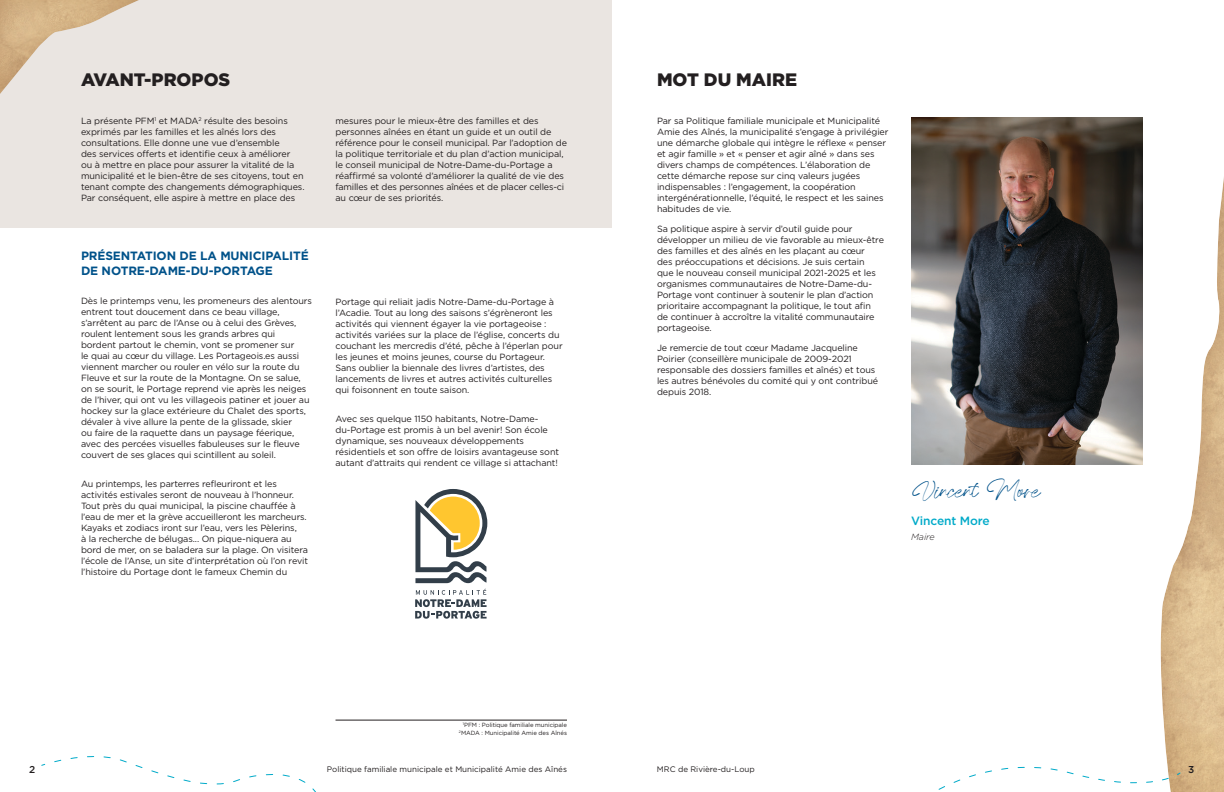
<style>
.page{position:relative;width:1224px;height:792px;background:#fff}
.page>*{position:absolute;margin:0;border:0;box-sizing:border-box;transform-origin:0 0}
.t1{font:26px "Lovina Script";letter-spacing:-.01em;color:#00528a}
.t2{font:900 18px "Gotham";color:#231f20}
.t3{font:700 12px/14.4px "Gotham";letter-spacing:-.01em;color:#00528a}
.t4{font:500 12px "Gotham";letter-spacing:-.01em;color:#00aac9}
.t5{font:500 10px "Gotham";color:#231f20}
.t6{font:9px/11px "Gotham";letter-spacing:-.01em;color:#231f20}
.t7{font:italic 300 9px "Gotham";letter-spacing:-.01em;color:#231f20}
.t8{font:8px "Gotham";color:#231f20}
.t9{font:6px/8px "Gotham";letter-spacing:-.01em;color:#231f20;text-align:right}
</style>
<div class="page">
<svg style="left:911px;top:117px;width:313px;height:675px"></svg>
<svg style="left:913px;top:758px;width:268px;height:34px"></svg>
<svg style="left:41px;top:756px;width:275px;height:36px"></svg>
<img style="left:912px;top:117px;width:231px;height:348px">
<div style="left:0;top:0;width:612px;height:227px;background:#eae5e1"></div>
<hr style="left:336px;top:720px;width:231px;height:1px;background:#231f20">
<svg style="left:0;top:0;width:139px;height:94px"></svg>
<svg style="left:415px;top:589px;width:72px;height:30px"></svg>
<svg style="left:415px;top:489px;width:72px;height:94px"></svg>
<h2 class="t2" style="left:81px;top:68px;width:151px">AVANT-PROPOS</h2>
<p class="t6" style="left:81px;top:116px;width:225px">La présente PFM<sup>1</sup> et MADA<sup>2</sup> résulte des besoins exprimés par les familles et les aînés lors des consultations. Elle donne une vue d’ensemble<br>des services offerts et identifie ceux à améliorer<br>ou à mettre en place pour assurer la vitalité de la municipalité et le bien-être de ses citoyens, tout en tenant compte des changements démographiques.<br>Par conséquent, elle aspire à mettre en place des</p>
<p class="t6" style="left:336px;top:115px;width:233px">mesures pour le mieux-être des familles et des personnes aînées en étant un guide et un outil de référence pour le conseil municipal. Par l’adoption de la politique territoriale et du plan d’action municipal, le conseil municipal de Notre-Dame-du-Portage a réaffirmé sa volonté d’améliorer la qualité de vie des familles et des personnes aînées et de placer celles-ci au cœur de ses priorités.</p>
<h3 class="t3" style="left:81px;top:249px;width:229px">PRÉSENTATION DE LA MUNICIPALITÉ<br>DE NOTRE-DAME-DU-PORTAGE</h3>
<p class="t6" style="left:81px;top:295px;width:233px">Dès le printemps venu, les promeneurs des alentours entrent tout doucement dans ce beau village, s’arrêtent au parc de l’Anse ou à celui des Grèves, roulent lentement sous les grands arbres qui bordent partout le chemin, vont se promener sur<br>le quai au cœur du village. Les Portageois.es aussi viennent marcher ou rouler en vélo sur la route du Fleuve et sur la route de la Montagne. On se salue, on se sourit, le Portage reprend vie après les neiges de l’hiver, qui ont vu les villageois patiner et jouer au hockey sur la glace extérieure du Chalet des sports, dévaler à vive allure la pente de la glissade, skier<br>ou faire de la raquette dans un paysage féerique, avec des percées visuelles fabuleuses sur le fleuve couvert de ses glaces qui scintillent au soleil.</p>
<p class="t6" style="left:81px;top:478px;width:229px">Au printemps, les parterres refleuriront et les activités estivales seront de nouveau à l’honneur.<br>Tout près du quai municipal, la piscine chauffée à l’eau de mer et la grève accueilleront les marcheurs.<br>Kayaks et zodiacs iront sur l’eau, vers les Pèlerins,<br>à la recherche de bélugas... On pique-niquera au bord de mer, on se baladera sur la plage. On visitera l’école de l’Anse, un site d’interprétation où l’on revit l’histoire du Portage dont le fameux Chemin du</p>
<p class="t6" style="left:336px;top:296px;width:229px">Portage qui reliait jadis Notre-Dame-du-Portage à l’Acadie. Tout au long des saisons s’égrèneront les activités qui viennent égayer la vie portageoise : activités variées sur la place de l’église, concerts du couchant les mercredis d’été, pêche à l’éperlan pour les jeunes et moins jeunes, course du Portageur.<br>Sans oublier la biennale des livres d’artistes, des lancements de livres et autres activités culturelles qui foisonnent en toute saison.</p>
<p class="t6" style="left:336px;top:413px;width:225px">Avec ses quelque 1150 habitants, Notre-Dame&shy;du-Portage est promis à un bel avenir! Son école dynamique, ses nouveaux développements résidentiels et son offre de loisirs avantageuse sont autant d’attraits qui rendent ce village si attachant!</p>
<p class="t9" style="left:459px;top:721px;width:110px"><sup>1</sup>PFM : Politique familiale municipale<br><sup>2</sup>MADA : Municipalité Amie des Aînés</p>
<h2 class="t2" style="left:657px;top:68px;width:142px">MOT DU MAIRE</h2>
<p class="t6" style="left:657px;top:116px;width:233px">Par sa Politique familiale municipale et Municipalité Amie des Aînés, la municipalité s’engage à privilégier une démarche globale qui intègre le réflexe « penser et agir famille » et « penser et agir aîné » dans ses divers champs de compétences. L’élaboration de cette démarche repose sur cinq valeurs jugées indispensables : l’engagement, la coopération intergénérationnelle, l’équité, le respect et les saines habitudes de vie.</p>
<p class="t6" style="left:657px;top:224px;width:229px">Sa politique aspire à servir d’outil guide pour développer un milieu de vie favorable au mieux-être des familles et des aînés en les plaçant au cœur<br>des préoccupations et décisions. Je suis certain<br>que le nouveau conseil municipal 2021-2025 et les organismes communautaires de Notre-Dame-du-Portage vont continuer à soutenir le plan d’action prioritaire accompagnant la politique, le tout afin de continuer à accroître la vitalité communautaire portageoise.</p>
<p class="t6" style="left:657px;top:342px;width:223px">Je remercie de tout cœur Madame Jacqueline Poirier (conseillère municipale de 2009-2021 responsable des dossiers familles et aînés) et tous les autres bénévoles du comité qui y ont contribué depuis 2018.</p>
<h1 class="t1" style="left:911px;top:474px;width:131px">Vincent More</h1>
<h3 class="t4" style="left:911px;top:512px;width:80px">Vincent More</h3>
<p class="t7" style="left:911px;top:531px;width:25px">Maire</p>
<p class="t5" style="left:29px;top:763px;width:8px">2</p>
<p class="t8" style="left:327px;top:764px;width:242px">Politique familiale municipale et Municipalité Amie des Aînés</p>
<p class="t8" style="left:657px;top:764px;width:99px">MRC de Rivière-du-Loup</p>
<p class="t5" style="left:1188px;top:763px;width:8px">3</p>
</div>
